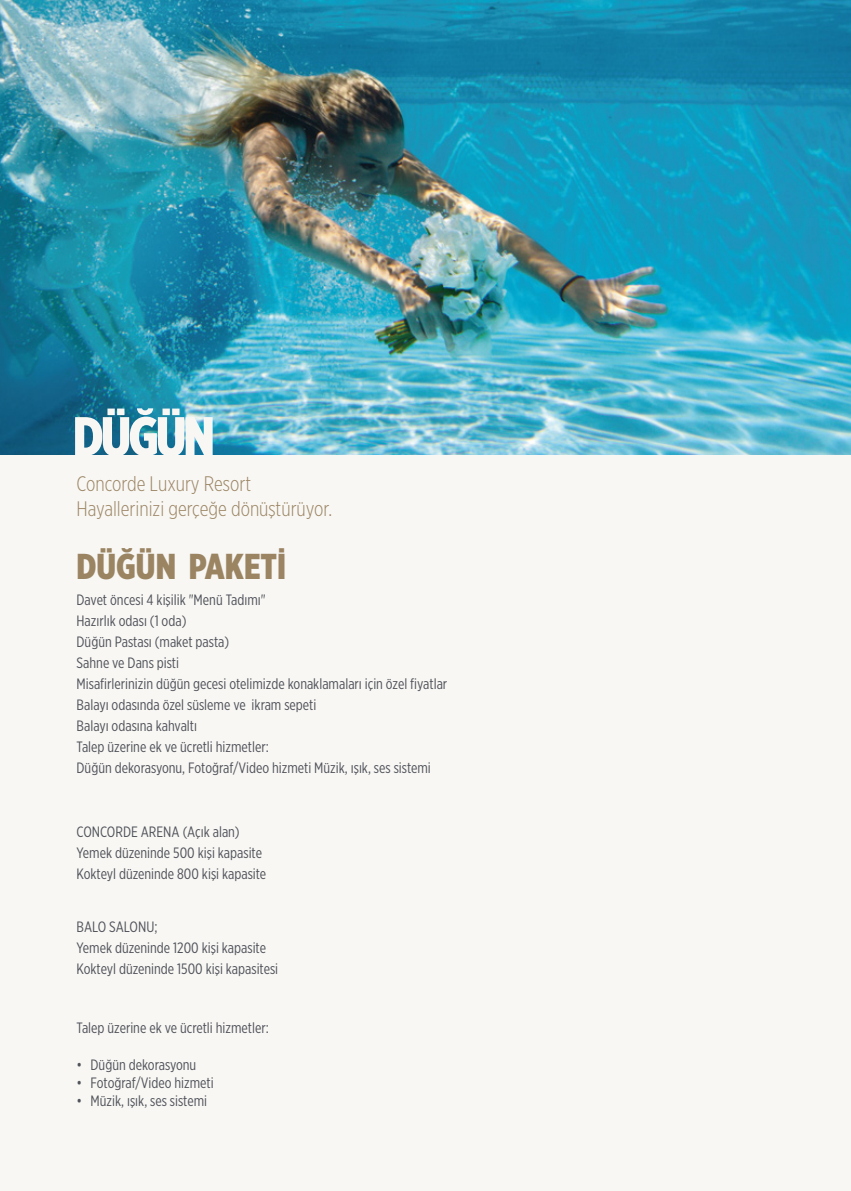
<style>
.page{position:relative;width:851px;height:1191px;background:#fff}
.page>*{position:absolute;margin:0;border:0;box-sizing:border-box;transform-origin:0 0}
.t1{font:900 55.35px "Gotham X Narrow";letter-spacing:-.05em;color:#f8f7f4}
.t2{font:900 36px "Gotham X Narrow";color:#9b8462}
.t3{font:300 21px/25.3px "Gotham X Narrow";color:#9b8462}
.t4{font:15px/21px "Gotham X Narrow";color:#50535a}
</style>
<div class="page">
<div style="left:0;top:0;width:850px;height:1191px;background:#f8f7f4"></div>
<img style="left:0;top:0;width:850px;height:454px">
<h1 class="t1" style="left:73px;top:402px;width:143px">DÜĞÜN</h1>
<h3 class="t3" style="left:76px;top:470px;width:257px">Concorde Luxury Resort<br>Hayallerinizi gerçeğe dönüştürüyor.</h3>
<h2 class="t2" style="left:77px;top:543px;width:211px">DÜĞÜN PAKETİ</h2>
<p class="t4" style="left:76px;top:589px;width:372px">Davet öncesi 4 kişilik "Menü Tadımı"<br>Hazırlık odası (1 oda)<br>Düğün Pastası (maket pasta)<br>Sahne ve Dans pisti<br>Misafirlerinizin düğün gecesi otelimizde konaklamaları için özel fiyatlar Balayı odasında özel süsleme ve ikram sepeti<br>Balayı odasına kahvaltı<br>Talep üzerine ek ve ücretli hizmetler:<br>Düğün dekorasyonu, Fotoğraf/Video hizmeti Müzik, ışık, ses sistemi</p>
<p class="t4" style="left:76px;top:820px;width:191px">CONCORDE ARENA (Açık alan)<br>Yemek düzeninde 500 kişi kapasite<br>Kokteyl düzeninde 800 kişi kapasite</p>
<p class="t4" style="left:76px;top:915px;width:203px">BALO SALONU;<br>Yemek düzeninde 1200 kişi kapasite<br>Kokteyl düzeninde 1500 kişi kapasitesi</p>
<p class="t4" style="left:76px;top:1017px;width:194px">Talep üzerine ek ve ücretli hizmetler:</p>
<p class="t4" style="left:76px;top:1053px;width:121px">• Düğün dekorasyonu</p>
<p class="t4" style="left:76px;top:1071px;width:139px">• Fotoğraf/Video hizmeti</p>
<p class="t4" style="left:76px;top:1089px;width:132px">• Müzik, ışık, ses sistemi</p>
</div>
